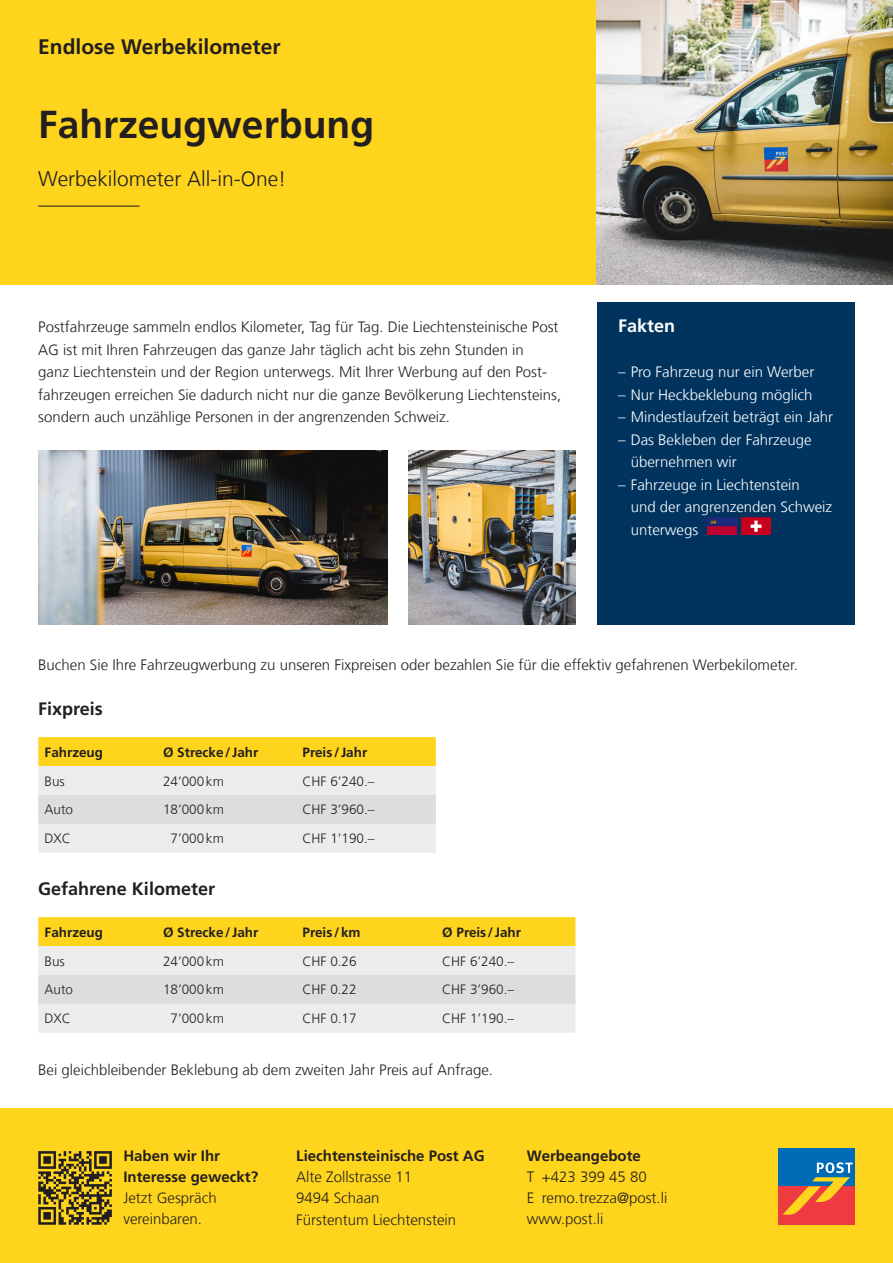
<style>
.page{position:relative;width:893px;height:1263px;background:#fff}
.page>*{position:absolute;margin:0;border:0;box-sizing:border-box;transform-origin:0 0}
.LIPO_Haupttitel_gelb{font:700 39px "Frutiger";color:#231f20}
.LIPO_Untertitel_gelb{font:300 21px "Frutiger";color:#231f20}
.LIPO_Untertitel_gelb-2{font:700 21px "Frutiger";color:#231f20}
.LIPO_Untertitel{font:700 18px "Frutiger";color:#231f20}
.LIPO_Factbox_Titel-n{font:700 18px "Frutiger";color:#fff}
.LIPO_Grundtext-neu{font:300 15px/21px "Frutiger";color:#231f20}
.t1{font:300 15px/22.5px "Frutiger";color:#fff}
.t2{font:700 15px/21px "Frutiger";color:#231f20}
.LIPO_Tabelle{font:300 13.5px "Frutiger";color:#231f20}
.LIPO_Tabelle_Titel{font:700 13.5px "Frutiger";color:#231f20}
</style>
<div class="page">
<div style="left:0;top:0;width:597px;height:285px;background:#fed41d"></div>
<div style="left:0;top:1108px;width:893px;height:155px;background:#fed41d"></div>
<svg style="left:38px;top:1151px;width:74px;height:74px"></svg>
<div style="left:778px;top:1148px;width:77px;height:38px;background:#006bb6"></div>
<div style="left:778px;top:1186px;width:77px;height:39px;background:#ee3a41"></div>
<svg style="left:782px;top:1162px;width:71px;height:53px"></svg>
<img style="left:597px;top:0;width:296px;height:285px">
<div style="left:38px;top:917px;width:537px;height:29px;background:#fed41d"></div>
<div style="left:38px;top:946px;width:537px;height:87px;background:#ececee"></div>
<div style="left:38px;top:975px;width:537px;height:29px;background:#dcdddf"></div>
<hr style="left:38px;top:206px;width:102px;height:1px;background:#231f20">
<div style="left:597px;top:302px;width:258px;height:323px;background:#00345e"></div>
<svg style="left:38px;top:737px;width:398px;height:116px;background:#ece2b6"></svg>
<img style="left:409px;top:451px;width:166px;height:174px">
<img style="left:38px;top:451px;width:349px;height:174px">
<img style="left:742px;top:518px;width:28px;height:17px">
<img style="left:708px;top:518px;width:28px;height:17px">
<p class="LIPO_Untertitel_gelb-2" style="left:38px;top:34px;width:244px">Endlose Werbekilometer</p>
<p class="LIPO_Haupttitel_gelb" style="left:38px;top:101px;width:337px">Fahrzeugwerbung</p>
<p class="LIPO_Untertitel_gelb" style="left:38px;top:166px;width:250px">Werbekilometer All-in-One!</p>
<p class="LIPO_Grundtext-neu" style="left:38px;top:316px;width:524px;line-height:22.5px">Postfahrzeuge sammeln endlos Kilometer, Tag für Tag. Die Liechtensteinische Post AG ist mit Ihren Fahrzeugen das ganze Jahr täglich acht bis zehn Stunden in<br>ganz Liechtenstein und der Region unterwegs. Mit Ihrer Werbung auf den Post&shy;fahrzeugen erreichen Sie dadurch nicht nur die ganze Bevölkerung Liechtensteins, sondern auch unzählige Personen in der angrenzenden Schweiz.</p>
<p class="LIPO_Factbox_Titel-n" style="left:618px;top:315px;width:59px">Fakten</p>
<p class="t1" style="left:618px;top:361px;width:198px">– Pro Fahrzeug nur ein Werber</p>
<p class="t1" style="left:618px;top:383px;width:196px">– Nur Heckbeklebung möglich</p>
<p class="t1" style="left:618px;top:406px;width:217px">– Mindestlaufzeit beträgt ein Jahr</p>
<p class="t1" style="left:631px;top:428px;width:182px;text-indent:-13px">– Das Bekleben der Fahrzeuge übernehmen wir</p>
<p class="t1" style="left:631px;top:473px;width:203px;text-indent:-13px">– Fahrzeuge in Liechtenstein<br>und der angrenzenden Schweiz unterwegs</p>
<p class="LIPO_Grundtext-neu" style="left:38px;top:654px;width:761px">Buchen Sie Ihre Fahrzeugwerbung zu unseren Fixpreisen oder bezahlen Sie für die effektiv gefahrenen Werbekilometer.</p>
<p class="LIPO_Untertitel" style="left:38px;top:698px;width:66px">Fixpreis</p>
<p class="LIPO_Tabelle_Titel" style="left:45px;top:744px;width:60px">Fahrzeug</p>
<p class="LIPO_Tabelle_Titel" style="left:163px;top:744px;width:97px">Ø Strecke/Jahr</p>
<p class="LIPO_Tabelle_Titel" style="left:303px;top:744px;width:66px">Preis /Jahr</p>
<p class="LIPO_Tabelle" style="left:45px;top:773px;width:22px">Bus</p>
<p class="LIPO_Tabelle" style="left:163px;top:773px;width:62px">24’000km</p>
<p class="LIPO_Tabelle" style="left:303px;top:773px;width:74px">CHF 6’240.–</p>
<p class="LIPO_Tabelle" style="left:45px;top:802px;width:30px">Auto</p>
<p class="LIPO_Tabelle" style="left:163px;top:802px;width:62px">18’000km</p>
<p class="LIPO_Tabelle" style="left:303px;top:802px;width:74px">CHF 3’960.–</p>
<p class="LIPO_Tabelle" style="left:45px;top:831px;width:28px">DXC</p>
<p class="LIPO_Tabelle" style="left:170px;top:831px;width:55px">7’000km</p>
<p class="LIPO_Tabelle" style="left:303px;top:831px;width:74px">CHF 1’190.–</p>
<p class="LIPO_Untertitel" style="left:38px;top:878px;width:178px">Gefahrene Kilometer</p>
<p class="LIPO_Tabelle_Titel" style="left:45px;top:924px;width:60px">Fahrzeug</p>
<p class="LIPO_Tabelle_Titel" style="left:163px;top:924px;width:97px">Ø Strecke/Jahr</p>
<p class="LIPO_Tabelle_Titel" style="left:303px;top:924px;width:59px">Preis /km</p>
<p class="LIPO_Tabelle_Titel" style="left:442px;top:924px;width:80px">Ø Preis /Jahr</p>
<p class="LIPO_Tabelle" style="left:45px;top:953px;width:22px">Bus</p>
<p class="LIPO_Tabelle" style="left:163px;top:953px;width:62px">24’000km</p>
<p class="LIPO_Tabelle" style="left:303px;top:953px;width:56px">CHF 0.26</p>
<p class="LIPO_Tabelle" style="left:442px;top:953px;width:74px">CHF 6’240.–</p>
<p class="LIPO_Tabelle" style="left:45px;top:982px;width:30px">Auto</p>
<p class="LIPO_Tabelle" style="left:163px;top:982px;width:62px">18’000km</p>
<p class="LIPO_Tabelle" style="left:303px;top:982px;width:56px">CHF 0.22</p>
<p class="LIPO_Tabelle" style="left:442px;top:982px;width:74px">CHF 3’960.–</p>
<p class="LIPO_Tabelle" style="left:45px;top:1011px;width:28px">DXC</p>
<p class="LIPO_Tabelle" style="left:170px;top:1011px;width:55px">7’000km</p>
<p class="LIPO_Tabelle" style="left:303px;top:1011px;width:56px">CHF 0.17</p>
<p class="LIPO_Tabelle" style="left:442px;top:1011px;width:74px">CHF 1’190.–</p>
<p class="LIPO_Grundtext-neu" style="left:38px;top:1059px;width:456px">Bei gleichbleibender Beklebung ab dem zweiten Jahr Preis auf Anfrage.</p>
<p class="t2" style="left:123px;top:1146px;width:136px">Haben wir Ihr<br>Interesse geweckt?</p>
<p class="LIPO_Grundtext-neu" style="left:123px;top:1188px;width:95px">Jetzt Gespräch vereinbaren.</p>
<p class="t2" style="left:296px;top:1146px;width:190px">Liechtensteinische Post AG</p>
<p class="LIPO_Grundtext-neu" style="left:296px;top:1167px;width:161px">Alte Zollstrasse 11<br>9494 Schaan<br>Fürstentum Liechtenstein</p>
<p class="t2" style="left:527px;top:1146px;width:115px">Werbeangebote</p>
<p class="LIPO_Grundtext-neu" style="left:527px;top:1167px;width:142px">T +423 399 45 80<br>E remo.trezza@post.li www.post.li</p>
</div>
